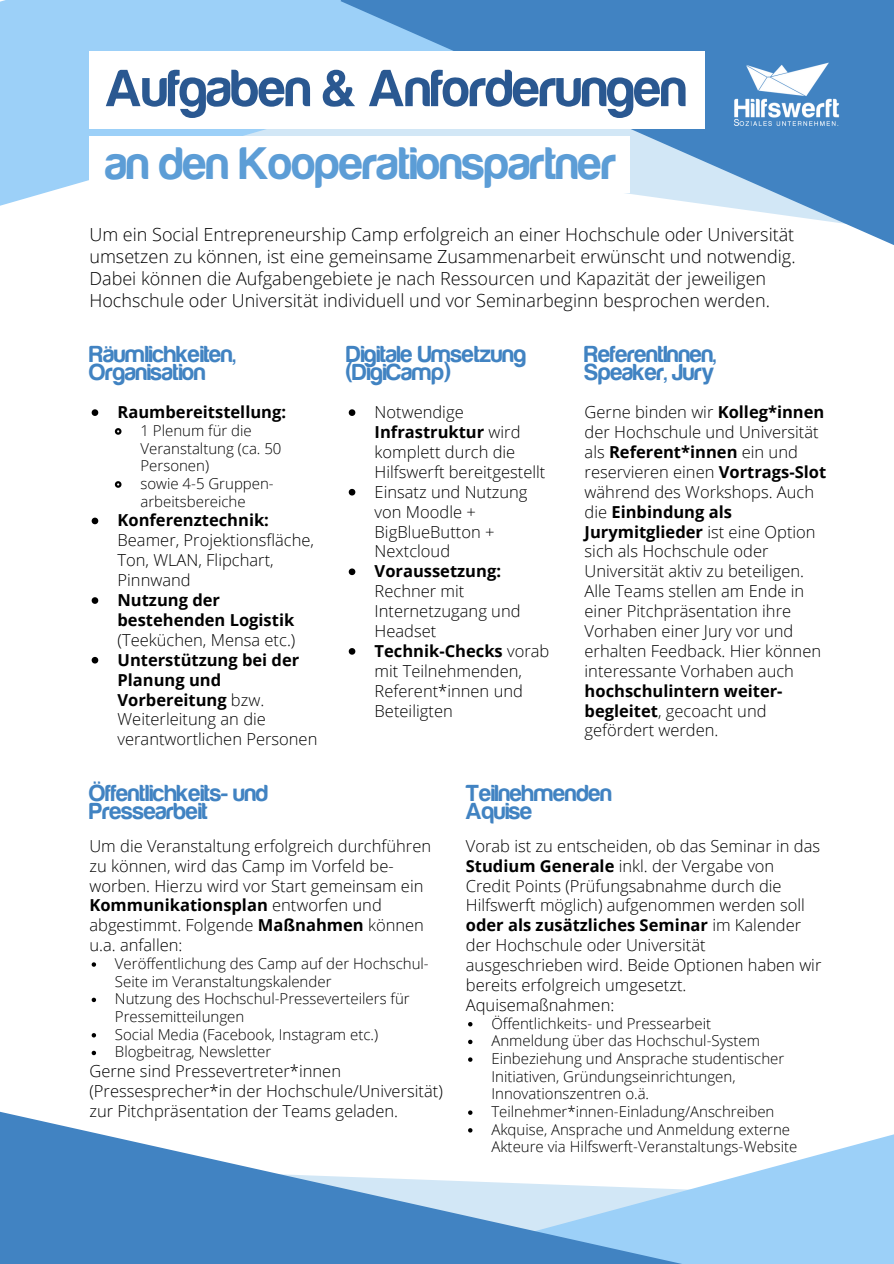
<style>
.page{position:relative;width:894px;height:1264px;background:#fff}
.page>*{position:absolute;margin:0;border:0;box-sizing:border-box;transform-origin:0 0}
.t1{font:54px "Harabara";color:#2a5891}
.t2{font:47.25px "Harabara";color:#5c9dd6}
.t3{font:24px/18.3px "Harabara";color:#4183c2}
.t4{font:300 18px/22px "Open Sans";color:#000}
.t5{font:300 16.5px/20px "Open Sans";color:#000}
.t6{font:700 16.5px/20px "Open Sans";color:#000}
.t7{font:300 15px/17.7px "Open Sans";color:#000}
.s1{font-weight:700}
.s2{font-weight:300}
</style>
<div class="page">
<svg style="left:0;top:0;width:340px;height:206px;background:#a9d6f8"></svg>
<svg style="left:340px;top:0;width:553px;height:245px;fill:#4183c2"></svg>
<div style="left:89px;top:51px;width:615px;height:78px;background:#fff"></div>
<div style="left:89px;top:137px;width:541px;height:56px;background:#fff"></div>
<svg style="left:468px;top:1022px;width:4px;height:4px"></svg>
<svg style="left:468px;top:1039px;width:4px;height:5px"></svg>
<svg style="left:468px;top:1057px;width:4px;height:4px"></svg>
<svg style="left:723px;top:1134px;width:170px;height:129px;fill:#9cd0f8"></svg>
<svg style="left:0;top:1110px;width:723px;height:153px"></svg>
<img style="left:731px;top:63px;width:111px;height:65px">
<svg style="left:92px;top:409px;width:6px;height:7px"></svg>
<svg style="left:114px;top:428px;width:8px;height:7px"></svg>
<svg style="left:114px;top:481px;width:8px;height:7px"></svg>
<svg style="left:92px;top:517px;width:6px;height:7px"></svg>
<svg style="left:92px;top:597px;width:6px;height:7px"></svg>
<svg style="left:92px;top:657px;width:6px;height:6px"></svg>
<svg style="left:348px;top:409px;width:7px;height:7px"></svg>
<svg style="left:348px;top:489px;width:7px;height:6px"></svg>
<svg style="left:348px;top:568px;width:7px;height:7px"></svg>
<svg style="left:348px;top:648px;width:7px;height:6px"></svg>
<svg style="left:92px;top:962px;width:4px;height:4px"></svg>
<svg style="left:92px;top:997px;width:4px;height:5px"></svg>
<svg style="left:92px;top:1033px;width:4px;height:4px"></svg>
<svg style="left:92px;top:1050px;width:4px;height:5px"></svg>
<h1 class="t1" style="left:106px;top:60px;width:582px">Aufgaben &amp; Anforderungen</h1>
<h2 class="t2" style="left:106px;top:139px;width:511px">an den Kooperationspartner</h2>
<p class="t4" style="left:89px;top:223px;width:707px">Um ein Social Entrepreneurship Camp erfolgreich an einer Hochschule oder Universität umsetzen zu können, ist eine gemeinsame Zusammenarbeit erwünscht und notwendig.<br>Dabei können die Aufgabengebiete je nach Ressourcen und Kapazität der jeweiligen Hochschule oder Universität individuell und vor Seminarbeginn besprochen werden.</p>
<h3 class="t3" style="left:89px;top:345px;width:147px">Räumlichkeiten,<br>Organisation</h3>
<h3 class="t3" style="left:346px;top:345px;width:181px">Digitale Umsetzung (DigiCamp)</h3>
<h3 class="t3" style="left:584px;top:345px;width:133px">ReferentInnen,<br>Speaker, Jury</h3>
<p class="t6" style="left:117px;top:402px;width:170px">Raumbereitstellung:</p>
<p class="t7" style="left:140px;top:421px;width:142px">1 Plenum für die<br>Veranstaltung (ca. 50<br>Personen)<br>sowie 4-5 Gruppen&shy;arbeitsbereiche</p>
<p class="t6" style="left:117px;top:510px;width:153px">Konferenztechnik:</p>
<p class="t5" style="left:117px;top:530px;width:198px">Beamer, Projektionsfläche,<br>Ton, WLAN, Flipchart,<br>Pinnwand</p>
<p class="t6" style="left:117px;top:589px;width:178px">Nutzung der bestehenden Logistik</p>
<p class="t5" style="left:117px;top:629px;width:179px">(Teeküchen, Mensa etc.)</p>
<p class="t5" style="left:117px;top:649px;width:201px"><span class="s1">Unterstützung bei der<br>Planung und<br>Vorbereitung</span> bzw.<br>Weiterleitung an die verantwortlichen Personen</p>
<p class="t5" style="left:374px;top:402px;width:172px">Notwendige<br><span class="s1">Infrastruktur</span> wird komplett durch die<br>Hilfswerft bereitgestellt<br>Einsatz und Nutzung von Moodle +<br>BigBlueButton +<br>Nextcloud</p>
<p class="t6" style="left:374px;top:561px;width:128px">Voraussetzung:</p>
<p class="t5" style="left:374px;top:581px;width:176px">Rechner mit<br>Internetzugang und<br>Headset<br><span class="s1">Technik-Checks</span> vorab mit Teilnehmenden,<br>Referent*innen und<br>Beteiligten</p>
<p class="t5" style="left:584px;top:402px;width:243px">Gerne binden wir <span class="s1">Kolleg*innen </span>der Hochschule und Universität als <span class="s1">Referent*innen</span> ein und reservieren einen <span class="s1">Vortrags-Slot </span>während des Workshops. Auch die <span class="s1">Einbindung als<br>Jurymitglieder</span> ist eine Option sich als Hochschule oder<br>Universität aktiv zu beteiligen.<br>Alle Teams stellen am Ende in einer Pitchpräsentation ihre<br>Vorhaben einer Jury vor und erhalten Feedback. Hier können interessante Vorhaben auch</p>
<p class="t6" style="left:584px;top:680px;width:199px">hochschulintern weiter&shy;begleitet<span class="s2">, gecoacht und gefördert werden.</span></p>
<h3 class="t3" style="left:89px;top:783px;width:180px">Öffentlichkeits- und<br>Pressearbeit</h3>
<h3 class="t3" style="left:465px;top:783px;width:147px">Teilnehmenden<br>Aquise</h3>
<p class="t5" style="left:89px;top:835px;width:343px">Um die Veranstaltung erfolgreich durchführen zu können, wird das Camp im Vorfeld be&shy;worben. Hierzu wird vor Start gemeinsam ein <span class="s1">Kommunikationsplan</span> entworfen und abgestimmt. Folgende <span class="s1">Maßnahmen</span> können u.a. anfallen:</p>
<p class="t7" style="left:115px;top:954px;width:315px">Veröffentlichung des Camp auf der Hochschul-Seite im Veranstaltungskalender<br>Nutzung des Hochschul-Presseverteilers für Pressemitteilungen<br>Social Media (Facebook, Instagram etc.)<br>Blogbeitrag, Newsletter</p>
<p class="t5" style="left:89px;top:1060px;width:355px">Gerne sind Pressevertreter*innen (Pressesprecher*in der Hochschule/Universität) zur Pitchpräsentation der Teams geladen.</p>
<p class="t5" style="left:465px;top:835px;width:357px">Vorab ist zu entscheiden, ob das Seminar in das <span class="s1">Studium Generale</span> inkl. der Vergabe von Credit Points (Prüfungsabnahme durch die Hilfswerft möglich) aufgenommen werden soll <span class="s1">oder als zusätzliches Seminar</span> im Kalender der Hochschule oder Universität ausgeschrieben wird. Beide Optionen haben wir bereits erfolgreich umgesetzt.<br>Aquisemaßnahmen:</p>
<p class="t7" style="left:491px;top:1013px;width:307px">Öffentlichkeits- und Pressearbeit<br>Anmeldung über das Hochschul-System Einbeziehung und Ansprache studentischer Initiativen, Gründungseinrichtungen, Innovationszentren o.ä.<br>Teilnehmer*innen-Einladung/Anschreiben Akquise, Ansprache und Anmeldung externe Akteure via Hilfswerft-Veranstaltungs-Website</p>
</div>
